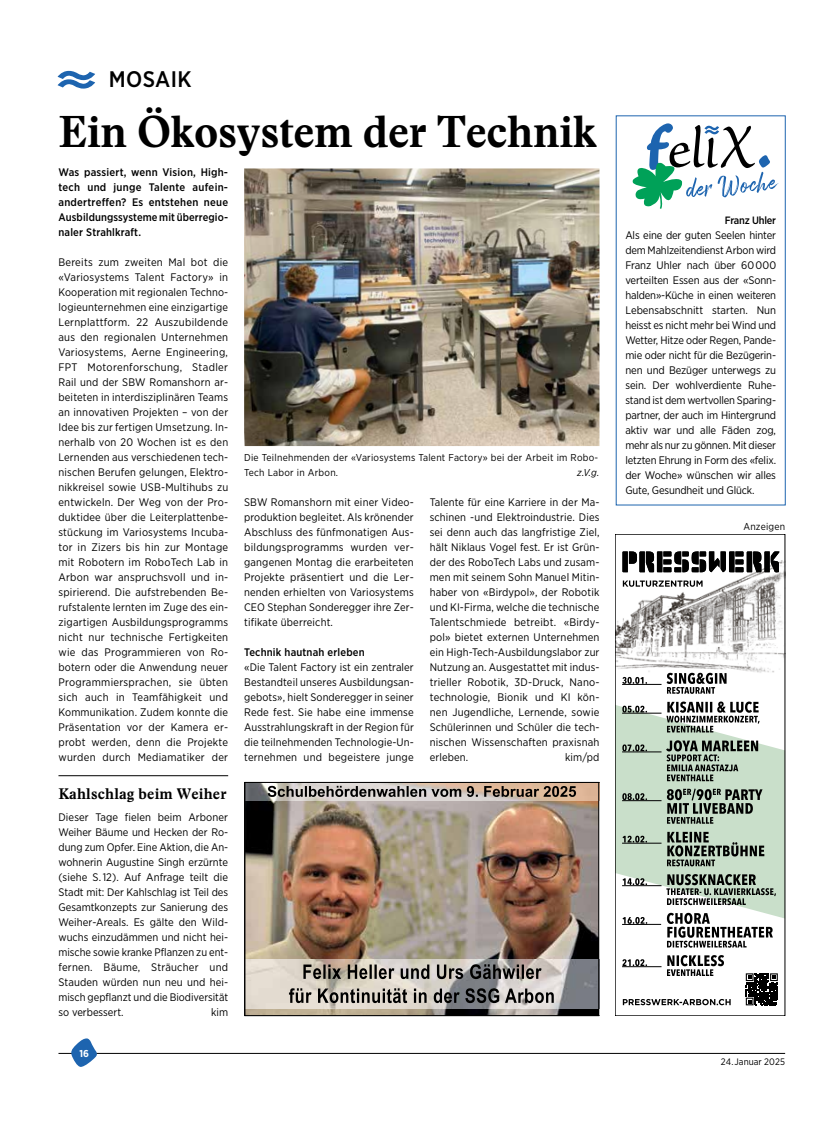
<style>
.page{position:relative;width:833px;height:1134px;background:#fff}
.page>*{position:absolute;margin:0;border:0;box-sizing:border-box;transform-origin:0 0}
.t1{font:700 43.75px "Stanley";letter-spacing:-.01em;color:#000}
.t2{font:500 22.5px "Gotham Narrow";letter-spacing:.015em;color:#000}
.t3{font:700 15px "Stanley";letter-spacing:.01em;color:#000}
.t4{font:11px/15px "Gotham Narrow";letter-spacing:.01em;color:#000;text-align:justify}
.t5{font:500 11px/15px "Gotham Narrow";letter-spacing:.01em;color:#000;text-align:justify}
.t6{font:500 10.62px "Gotham Narrow";letter-spacing:-.02em;color:#000}
.t7{font:10px/15px "Gotham Narrow";letter-spacing:.025em;color:#000}
.t8{font:italic 10px "Gotham Narrow";color:#000}
.t9{font:700 10px "Gotham Narrow";color:#fff}
.t10{font:9.38px "Gotham Narrow";color:#000}
</style>
<div class="page">
<svg style="left:58px;top:70px;width:37px;height:19px"></svg>
<hr style="left:58px;top:1053px;width:727px;height:1px;background:#000">
<svg style="left:70px;top:1038px;width:28px;height:29px"></svg>
<svg style="left:632px;top:123px;width:145px;height:86px"></svg>
<img style="left:244px;top:168px;width:355px;height:278px">
<hr style="left:58px;top:775px;width:170px;height:1px;background:#000">
<svg style="left:623px;top:999px;width:107px;height:6px"></svg>
<img style="left:617px;top:561px;width:166px;height:113px">
<svg style="left:622px;top:551px;width:157px;height:21px"></svg>
<svg style="left:623px;top:580px;width:79px;height:7px"></svg>
<svg style="left:745px;top:973px;width:31px;height:33px"></svg>
<svg style="left:746px;top:973px;width:32px;height:32px"></svg>
<hr style="left:622px;top:684px;width:39px;height:1px;background:#000">
<hr style="left:622px;top:966px;width:39px;height:1px;background:#000">
<svg style="left:622px;top:677px;width:25px;height:7px"></svg>
<svg style="left:666px;top:673px;width:60px;height:21px"></svg>
<svg style="left:615px;top:701px;width:170px;height:247px"></svg>
<svg style="left:622px;top:959px;width:25px;height:7px"></svg>
<svg style="left:667px;top:955px;width:57px;height:21px"></svg>
<img style="left:246px;top:784px;width:351px;height:230px">
<div style="left:244px;top:782px;width:355px;height:234px;border:1px solid #000"></div>
<h2 class="t2" style="left:109px;top:65px;width:84px">MOSAIK</h2>
<h1 class="t1" style="left:58px;top:107px;width:540px">Ein Ökosystem der Technik</h1>
<p class="t5" style="left:58px;top:164px;width:171px">Was passiert, wenn Vision, High&shy;tech und junge Talente aufein&shy;andertreffen? Es entstehen neue Ausbildungssysteme mit überregio&shy;naler Strahlkraft.</p>
<p class="t4" style="left:58px;top:254px;width:171px">Bereits zum zweiten Mal bot die «Variosystems Talent Factory» in Kooperation mit regionalen Techno&shy;logieunternehmen eine einzigartige Lernplattform. 22 Auszubildende aus den regionalen Unternehmen Variosystems, Aerne Engineering, FPT Motorenforschung, Stadler Rail und der SBW Romanshorn ar&shy;beiteten in interdisziplinären Teams an innovativen Projekten – von der Idee bis zur fertigen Umsetzung. In&shy;nerhalb von 20 Wochen ist es den Lernenden aus verschiedenen tech&shy;nischen Berufen gelungen, Elektro&shy;nikkreisel sowie USB-Multihubs zu entwickeln. Der Weg von der Pro&shy;duktidee über die Leiterplattenbe&shy;stückung im Variosystems Incuba&shy;tor in Zizers bis hin zur Montage mit Robotern im RoboTech Lab in Arbon war anspruchsvoll und in&shy;spirierend. Die aufstrebenden Be&shy;rufstalente lernten im Zuge des ein&shy;zigartigen Ausbildungsprogramms nicht nur technische Fertigkeiten wie das Programmieren von Ro&shy;botern oder die Anwendung neuer Programmiersprachen, sie übten sich auch in Teamfähigkeit und Kommunikation. Zudem konnte die Präsentation vor der Kamera er&shy;probt werden, denn die Projekte wurden durch Mediamatiker der</p>
<p class="t7" style="left:244px;top:450px;width:356px">Die Teilnehmenden der «Variosystems Talent Factory» bei der Arbeit im Robo-<br>Tech Labor in Arbon.</p>
<p class="t8" style="left:577px;top:466px;width:24px">z.V.g.</p>
<p class="t4" style="left:430px;top:494px;width:171px">Talente für eine Karriere in der Ma&shy;schinen -und Elektroindustrie. Dies sei denn auch das langfristige Ziel, hält Niklaus Vogel fest. Er ist Grün&shy;der des RoboTech Labs und zusam&shy;men mit seinem Sohn Manuel Mitin&shy;haber von «Birdypol», der Robotik und KI-Firma, welche die technische Talentschmiede betreibt. «Birdy&shy;pol» bietet externen Unternehmen ein High-Tech-Ausbildungslabor zur Nutzung an. Ausgestattet mit indus&shy;trieller Robotik, 3D-Druck, Nano&shy;technologie, Bionik und KI kön&shy;nen Jugendliche, Lernende, sowie Schülerinnen und Schüler die tech&shy;nischen Wissenschaften praxisnah erleben.</p>
<p class="t4" style="left:244px;top:494px;width:171px">SBW Romanshorn mit einer Video&shy;produktion begleitet. Als krönender Abschluss des fünfmonatigen Aus&shy;bildungsprogramms wurden ver&shy;gangenen Montag die erarbeiteten Projekte präsentiert und die Ler&shy;nenden erhielten von Variosystems CEO Stephan Sonderegger ihre Zer&shy;tifikate überreicht.</p>
<p class="t5" style="left:244px;top:644px;width:122px">Technik hautnah erleben</p>
<p class="t4" style="left:244px;top:659px;width:171px">«Die Talent Factory ist ein zentraler Bestandteil unseres Ausbildungsan&shy;gebots», hielt Sonderegger in seiner Rede fest. Sie habe eine immense Ausstrahlungskraft in der Region für die teilnehmenden Technologie-Un&shy;ternehmen und begeistere junge</p>
<p class="t4" style="left:565px;top:749px;width:36px">kim/pd</p>
<h3 class="t3" style="left:58px;top:785px;width:170px">Kahlschlag beim Weiher</h3>
<p class="t4" style="left:58px;top:810px;width:171px">Dieser Tage fielen beim Arboner Weiher Bäume und Hecken der Ro&shy;dung zum Opfer. Eine Aktion, die An&shy;wohnerin Augustine Singh erzürnte (siehe S. 12). Auf Anfrage teilt die Stadt mit: Der Kahlschlag ist Teil des Gesamtkonzepts zur Sanierung des Weiher-Areals. Es gälte den Wild&shy;wuchs einzudämmen und nicht hei&shy;mische sowie kranke Pflanzen zu ent&shy;fernen. Bäume, Sträucher und Stauden würden nun neu und hei&shy;misch gepflanzt und die Biodiversität so verbessert.</p>
<p class="t4" style="left:211px;top:1005px;width:19px">kim</p>
<p class="t9" style="left:79px;top:1047px;width:11px">16</p>
<p class="t6" style="left:725px;top:213px;width:53px">Franz Uhler</p>
<p class="t4" style="left:625px;top:227px;width:152px">Als eine der guten Seelen hinter dem Mahlzeitendienst Arbon wird Franz Uhler nach über 60 000 verteilten Essen aus der «Sonn&shy;halden»-Küche in einen weiteren Lebensabschnitt starten. Nun heisst es nicht mehr bei Wind und Wetter, Hitze oder Regen, Pande&shy;mie oder nicht für die Bezügerin&shy;nen und Bezüger unterwegs zu sein. Der wohlverdiente Ruhe&shy;stand ist dem wertvollen Sparing&shy;partner, der auch im Hintergrund aktiv war und alle Fäden zog, mehr als nur zu gönnen. Mit dieser letzten Ehrung in Form des «felix. der Woche» wünschen wir alles Gute, Gesundheit und Glück.</p>
<p class="t7" style="left:743px;top:519px;width:43px">Anzeigen</p>
<p class="t10" style="left:721px;top:1056px;width:66px">24. Januar 2025</p>
</div>
